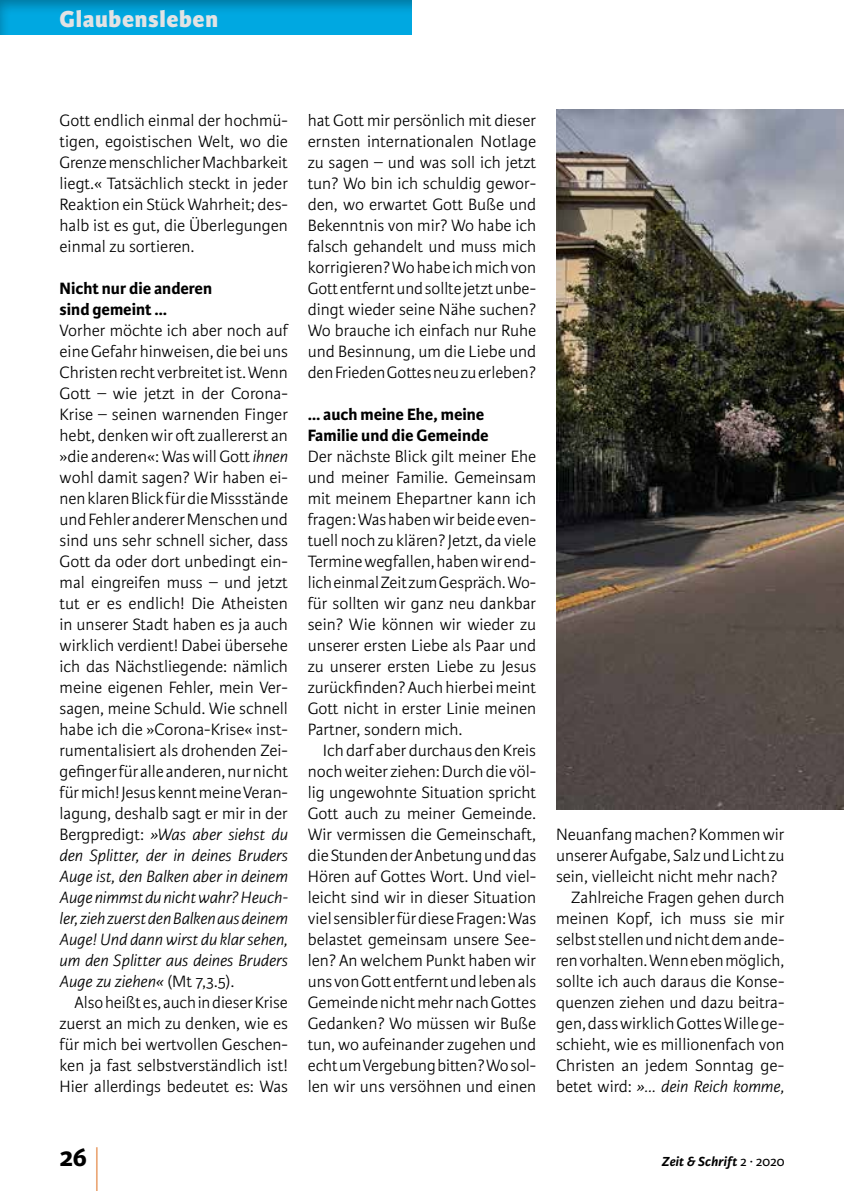
<style>
.page{position:relative;width:844px;height:1191px;background:#fff}
.page>*{position:absolute;margin:0;border:0;box-sizing:border-box;transform-origin:0 0}
.t1{font:300 59.5px "Karmina Sans Basic";color:#df7427;scale:.29 1}
.t2{font:700 28px "Karmina Sans Basic";color:#000}
.t3{font:800 24.5px "Karmina Sans Basic";letter-spacing:.025em;color:#e2e3e4}
.t4{font:300 17.5px/21px "Karmina Sans Basic";color:#000;text-align:justify}
.t5{font:700 17.5px/21px "Karmina Sans Basic";color:#000}
.t6{font:italic 300 17.5px "Karmina Sans Basic";color:#000}
.t7{font:italic 700 14px "Karmina Sans Basic";letter-spacing:.015em;color:#000}
.s1{font-style:italic}
.s2{font-style:normal}
.s3{font-weight:400;font-style:normal}
</style>
<div class="page">
<div style="left:0;top:0;width:413px;height:35px;background:#000;opacity:.3"></div>
<img style="left:556px;top:109px;width:287px;height:700px">
<h3 class="t3" style="left:60px;top:4px;width:160px">Glaubensleben</h3>
<p class="t4" style="left:60px;top:110px;width:230px">Gott endlich einmal der hochmü&shy;tigen, egoistischen Welt, wo die Grenze menschlicher Machbarkeit liegt.« Tatsächlich steckt in jeder Reaktion ein Stück Wahrheit; des&shy;halb ist es gut, die Überlegungen einmal zu sortieren.</p>
<p class="t5" style="left:60px;top:278px;width:154px">Nicht nur die anderen sind gemeint …</p>
<p class="t4" style="left:60px;top:320px;width:230px">Vorher möchte ich aber noch auf eine Gefahr hinweisen, die bei uns Christen recht verbreitet ist. Wenn Gott – wie jetzt in der Corona-Krise – seinen warnenden Finger hebt, denken wir oft zuallererst an »die anderen«: Was will Gott <span class="s1">ihnen </span>wohl damit sagen? Wir haben ei&shy;nen klaren Blick für die Missstände und Fehler anderer Menschen und sind uns sehr schnell sicher, dass Gott da oder dort unbedingt ein&shy;mal eingreifen muss – und jetzt tut er es endlich! Die Atheisten in unserer Stadt haben es ja auch wirklich verdient! Dabei übersehe ich das Nächstliegende: nämlich meine eigenen Fehler, mein Ver&shy;sagen, meine Schuld. Wie schnell habe ich die »Corona-Krise« inst&shy;rumentalisiert als drohenden Zei&shy;gefinger für alle anderen, nur nicht für mich! Jesus kennt meine Veran&shy;lagung, deshalb sagt er mir in der Bergpredigt: <span class="s1">»Was aber siehst du den Splitter, der in deines Bruders Auge ist, den Balken aber in deinem Auge nimmst du nicht wahr? Heuch&shy;ler, zieh zuerst den Balken aus deinem Auge! Und dann wirst du klar sehen, um den Splitter aus deines Bruders Auge zu ziehen«</span> (Mt 7,3.5).</p>
<p class="t4" style="left:60px;top:992px;width:230px;text-indent:15px">Also heißt es, auch in dieser Krise zuerst an mich zu denken, wie es für mich bei wertvollen Geschen&shy;ken ja fast selbstverständlich ist!<br>Hier allerdings bedeutet es: Was</p>
<p class="t4" style="left:308px;top:110px;width:230px">hat Gott mir persönlich mit dieser ernsten internationalen Notlage zu sagen – und was soll ich jetzt tun? Wo bin ich schuldig gewor&shy;den, wo erwartet Gott Buße und Bekenntnis von mir? Wo habe ich falsch gehandelt und muss mich korrigieren? Wo habe ich mich von Gott entfernt und sollte jetzt unbe&shy;dingt wieder seine Nähe suchen?<br>Wo brauche ich einfach nur Ruhe und Besinnung, um die Liebe und den Frieden Gottes neu zu erleben?</p>
<p class="t5" style="left:308px;top:404px;width:182px">… auch meine Ehe, meine<br>Familie und die Gemeinde</p>
<p class="t4" style="left:308px;top:446px;width:230px">Der nächste Blick gilt meiner Ehe und meiner Familie. Gemeinsam mit meinem Ehepartner kann ich fragen: Was haben wir beide even&shy;tuell noch zu klären? Jetzt, da viele Termine wegfallen, haben wir end&shy;lich einmal Zeit zum Gespräch. Wo&shy;für sollten wir ganz neu dankbar sein? Wie können wir wieder zu unserer ersten Liebe als Paar und zu unserer ersten Liebe zu Jesus zurückfinden? Auch hierbei meint Gott nicht in erster Linie meinen Partner, sondern mich.</p>
<p class="t4" style="left:308px;top:740px;width:230px;text-indent:15px">Ich darf aber durchaus den Kreis noch weiter ziehen: Durch die völ&shy;lig ungewohnte Situation spricht Gott auch zu meiner Gemeinde.<br>Wir vermissen die Gemeinschaft, die Stunden der Anbetung und das Hören auf Gottes Wort. Und viel&shy;leicht sind wir in dieser Situation viel sensibler für diese Fragen: Was belastet gemeinsam unsere See&shy;len? An welchem Punkt haben wir uns von Gott entfernt und leben als Gemeinde nicht mehr nach Gottes Gedanken? Wo müssen wir Buße tun, wo aufeinander zugehen und echt um Vergebung bitten? Wo sol&shy;len wir uns versöhnen und einen</p>
<p class="t4" style="left:556px;top:824px;width:230px">Neuanfang machen? Kommen wir</p>
<p class="t4" style="left:556px;top:845px;width:230px">unserer Aufgabe, Salz und Licht zu</p>
<p class="t4" style="left:556px;top:866px;width:223px">sein, vielleicht nicht mehr nach?</p>
<p class="t4" style="left:570px;top:887px;width:215px">Zahlreiche Fragen gehen durch</p>
<p class="t4" style="left:556px;top:908px;width:230px">meinen Kopf, ich muss sie mir</p>
<p class="t4" style="left:556px;top:929px;width:230px">selbst stellen und nicht dem ande-</p>
<p class="t4" style="left:556px;top:950px;width:230px">ren vorhalten. Wenn eben möglich,</p>
<p class="t4" style="left:556px;top:971px;width:230px">sollte ich auch daraus die Konse-</p>
<p class="t4" style="left:556px;top:992px;width:230px">quenzen ziehen und dazu beitra-</p>
<p class="t4" style="left:556px;top:1013px;width:230px">gen, dass wirklich Gottes Wille ge-</p>
<p class="t4" style="left:556px;top:1034px;width:230px">schieht, wie es millionenfach von</p>
<p class="t4" style="left:556px;top:1055px;width:230px">Christen an jedem Sonntag ge-</p>
<p class="t6" style="left:556px;top:1077px;width:230px"><span class="s2">betet wird:</span> »… dein Reich komme,</p>
<h2 class="t2" style="left:60px;top:1141px;width:29px">26</h2>
<h1 class="t1" style="left:95px;top:1140px;width:17px">|</h1>
<p class="t7" style="left:661px;top:1153px;width:124px">Zeit &amp; Schrift <span class="s3">2 ∙ 2020</span></p>
</div>
